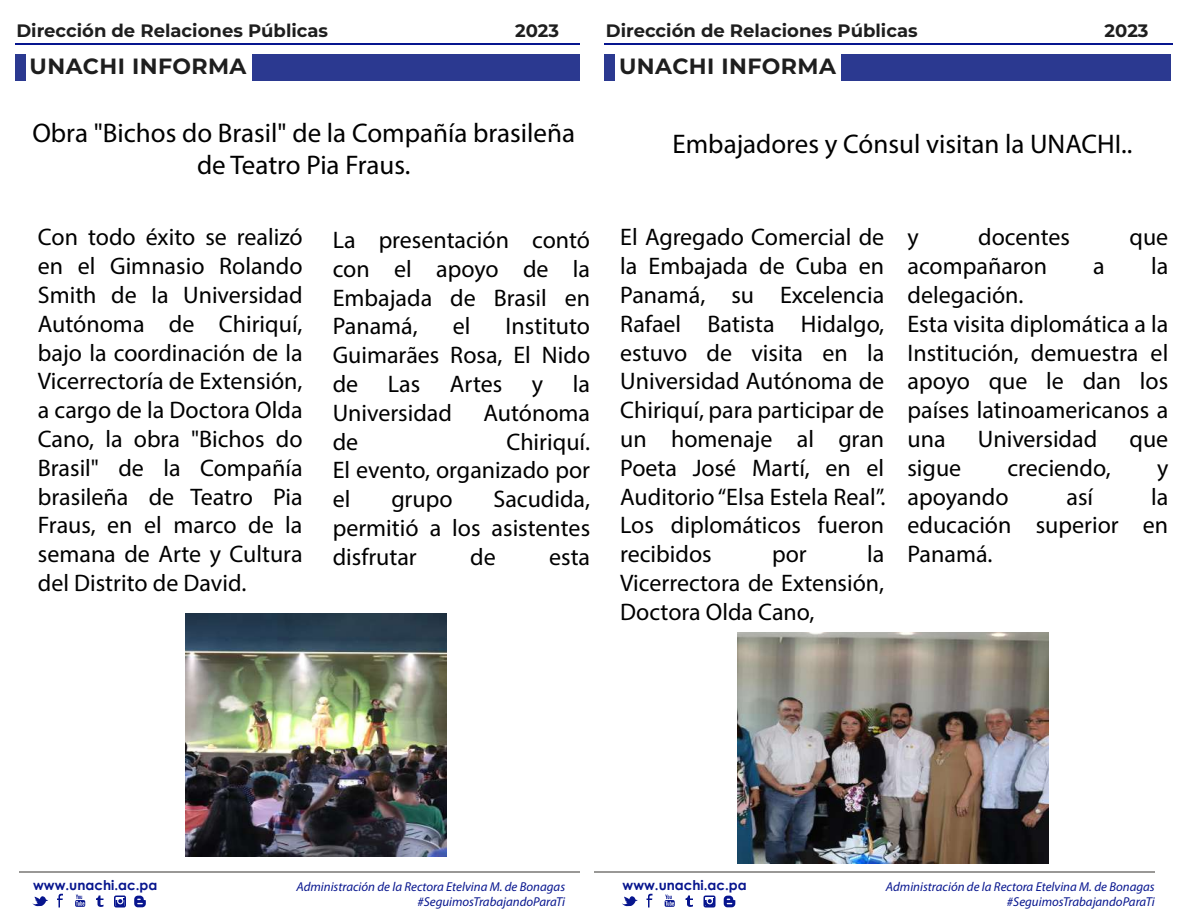
<style>
.page{position:relative;width:1188px;height:918px;background:#fff}
.page>*{position:absolute;margin:0;border:0;box-sizing:border-box;transform-origin:0 0}
.t1{font:27px/32.4px "Myriad Pro";color:#000;text-align:center}
.t2{font:24px/28.8px "Myriad Pro";color:#000;text-align:justify}
.t3{font:700 22.05px "Montserrat";letter-spacing:.02em;color:#1e1e1e}
.t4{font:700 18px "Montserrat";color:#1e1e1e}
.t5{font:700 13.5px "Century Gothic";color:#07158e}
.t6{font:italic 12.9px/14.2px "Myriad Pro";color:#07158e;text-align:right}
</style>
<div class="page">
<hr style="left:15px;top:44px;width:569px;height:1px;background:#07158e">
<div style="left:252px;top:54px;width:330px;height:27px;background:#2b3990"></div>
<div style="left:15px;top:54px;width:11px;height:27px;background:#2b3990"></div>
<hr style="left:20px;top:872px;width:560px;height:1px;background:#999896">
<svg style="left:75px;top:895px;width:10px;height:12px"></svg>
<svg style="left:134px;top:896px;width:12px;height:11px"></svg>
<svg style="left:57px;top:894px;width:6px;height:14px"></svg>
<svg style="left:96px;top:896px;width:8px;height:11px"></svg>
<svg style="left:32px;top:896px;width:16px;height:10px"></svg>
<div style="left:114px;top:895px;width:12px;height:12px;border:2px solid #07158e;border-radius:2px"></div>
<svg style="left:115px;top:898px;width:10px;height:8px"></svg>
<hr style="left:604px;top:44px;width:569px;height:1px;background:#07158e">
<div style="left:842px;top:54px;width:330px;height:27px;background:#2b3990"></div>
<div style="left:604px;top:54px;width:11px;height:27px;background:#2b3990"></div>
<svg style="left:665px;top:895px;width:10px;height:12px"></svg>
<svg style="left:724px;top:896px;width:11px;height:11px"></svg>
<svg style="left:646px;top:894px;width:6px;height:14px"></svg>
<svg style="left:686px;top:896px;width:7px;height:11px"></svg>
<svg style="left:622px;top:896px;width:16px;height:10px"></svg>
<div style="left:704px;top:895px;width:12px;height:12px;border:2px solid #07158e;border-radius:2px"></div>
<svg style="left:705px;top:898px;width:9px;height:8px"></svg>
<hr style="left:594px;top:872px;width:561px;height:1px;background:#999896">
<img style="left:186px;top:614px;width:261px;height:242px">
<img style="left:738px;top:632px;width:310px;height:231px">
<p class="t4" style="left:16px;top:17px;width:313px">Dirección de Relaciones Públicas</p>
<p class="t4" style="left:515px;top:18px;width:45px">2023</p>
<p class="t3" style="left:30px;top:50px;width:218px">UNACHI INFORMA</p>
<p class="t1" style="left:32px;top:116px;width:544px">Obra "Bichos do Brasil" de la Compañía brasileña de Teatro Pia Fraus.</p>
<p class="t4" style="left:606px;top:17px;width:313px">Dirección de Relaciones Públicas</p>
<p class="t4" style="left:1105px;top:18px;width:45px">2023</p>
<p class="t3" style="left:619px;top:50px;width:218px">UNACHI INFORMA</p>
<p class="t1" style="left:673px;top:127px;width:461px">Embajadores y Cónsul visitan la UNACHI..</p>
<p class="t2" style="left:38px;top:223px;width:266px">Con todo éxito se realizó en el Gimnasio Rolando Smith de la Universidad Autónoma de Chiriquí, bajo la coordinación de la Vicerrectoría de Extensión, a cargo de la Doctora Olda Cano, la obra "Bichos do Brasil" de la Compañía brasileña de Teatro Pia Fraus, en el marco de la semana de Arte y Cultura del Distrito de David.</p>
<p class="t2" style="left:333px;top:225px;width:259px">La presentación contó con el apoyo de la Embajada de Brasil en Panamá,</p>
<p class="t2" style="left:453px;top:312px;width:19px">el</p>
<p class="t2" style="left:333px;top:312px;width:259px;text-indent:173px">Instituto Guimarães Rosa, El Nido de Las Artes y la Universidad</p>
<p class="t2" style="left:483px;top:398px;width:108px">Autónoma</p>
<p class="t2" style="left:333px;top:427px;width:27px">de</p>
<p class="t2" style="left:333px;top:427px;width:259px;text-indent:174px">Chiriquí.<br>El evento, organizado por el</p>
<p class="t2" style="left:333px;top:484px;width:259px;text-indent:161px">Sacudida, permitió a los asistentes disfrutar</p>
<p class="t2" style="left:391px;top:484px;width:63px">grupo</p>
<p class="t2" style="left:470px;top:542px;width:27px">de</p>
<p class="t2" style="left:549px;top:542px;width:43px">esta</p>
<p class="t2" style="left:620px;top:223px;width:267px">El Agregado Comercial de la Embajada de Cuba en Panamá, su Excelencia Rafael Batista Hidalgo, estuvo de visita en la Universidad Autónoma de Chiriquí, para participar de un homenaje al gran Poeta José Martí, en el Auditorio “Elsa Estela Real”.<br>Los diplomáticos fueron recibidos</p>
<p class="t2" style="left:620px;top:539px;width:265px;text-indent:247px">la Vicerrectora de Extensión, Doctora Olda Cano,</p>
<p class="t2" style="left:772px;top:539px;width:36px">por</p>
<p class="t2" style="left:907px;top:223px;width:13px">y</p>
<p class="t2" style="left:978px;top:223px;width:93px">docentes</p>
<p class="t2" style="left:1130px;top:223px;width:40px">que</p>
<p class="t2" style="left:907px;top:251px;width:141px">acompañaron</p>
<p class="t2" style="left:1093px;top:251px;width:13px">a</p>
<p class="t2" style="left:1151px;top:251px;width:19px">la</p>
<p class="t2" style="left:907px;top:280px;width:262px;text-align:left">delegación.<br>Esta visita diplomática a la<br>Institución, demuestra el apoyo que le dan los países latinoamericanos a una</p>
<p class="t2" style="left:978px;top:424px;width:121px">Universidad</p>
<p class="t2" style="left:1130px;top:424px;width:40px">que</p>
<p class="t2" style="left:907px;top:453px;width:55px">sigue</p>
<p class="t2" style="left:1008px;top:453px;width:105px">creciendo,</p>
<p class="t2" style="left:1157px;top:453px;width:13px">y</p>
<p class="t2" style="left:907px;top:482px;width:103px">apoyando</p>
<p class="t2" style="left:1066px;top:482px;width:28px">así</p>
<p class="t2" style="left:907px;top:482px;width:262px;text-indent:244px">la educación superior en Panamá.</p>
<p class="t5" style="left:33px;top:875px;width:126px">www.unachi.ac.pa</p>
<p class="t6" style="left:296px;top:880px;width:270px">Administración de la Rectora Etelvina M. de Bonagas #SeguimosTrabajandoParaTi</p>
<p class="t5" style="left:623px;top:875px;width:126px">www.unachi.ac.pa</p>
<p class="t6" style="left:886px;top:880px;width:270px">Administración de la Rectora Etelvina M. de Bonagas #SeguimosTrabajandoParaTi</p>
</div>
